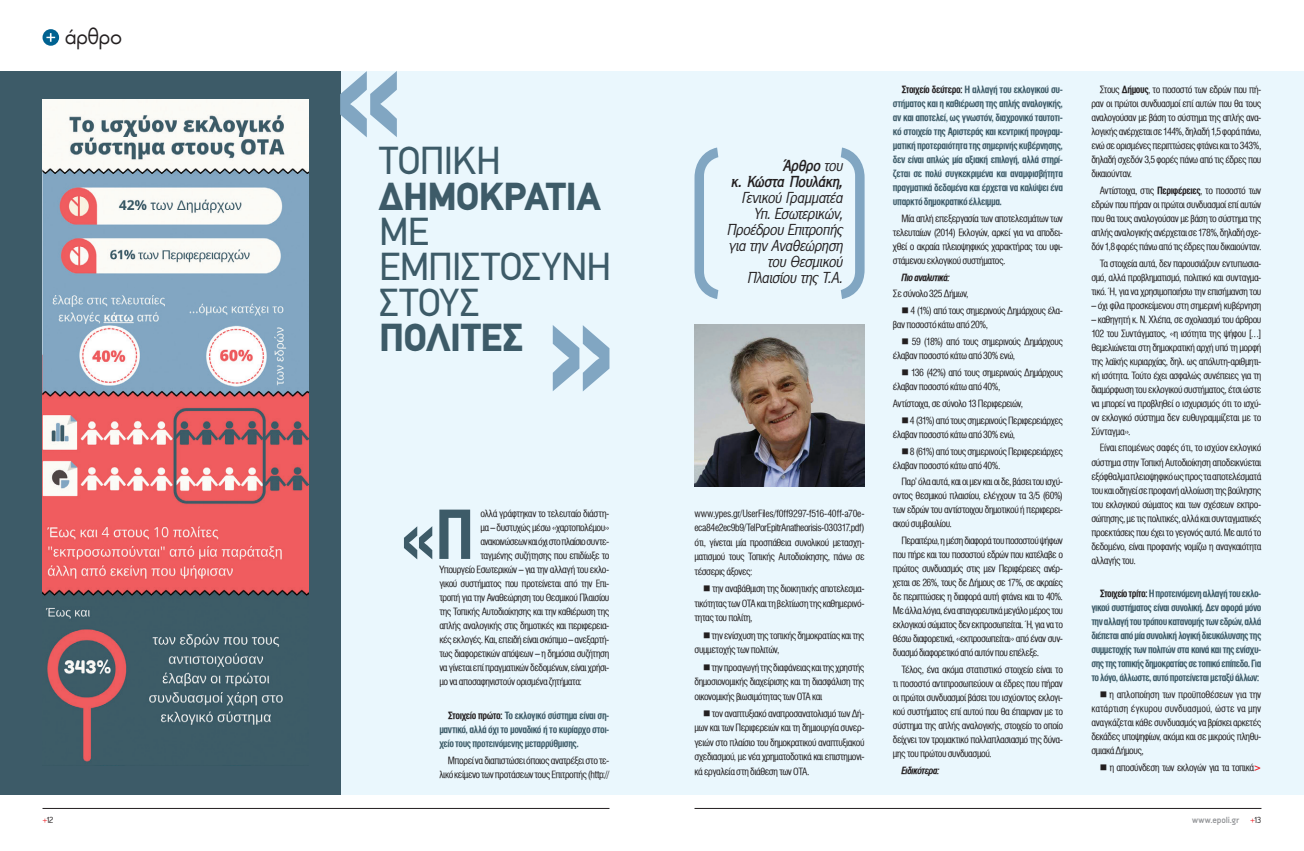
<style>
.page{position:relative;width:1304px;height:851px;background:#fff}
.page>*{position:absolute;margin:0;border:0;box-sizing:border-box;transform-origin:0 0}
.t1{font:67.6px "UB Helvetica Cond Bold";color:#3d5b68}
.t2{font:39.2px/35.4px "PF Din Text";letter-spacing:-.015em;color:#3d5b68}
.t3{font:900 39.2px "PF Din Text";letter-spacing:-.005em;color:#3d5b68}
.t4{font:20px "PF Futura Neu";letter-spacing:-.005em;color:#231f20}
.t5{font:italic 15px/16px "PF Panel";letter-spacing:-.035em;color:#231f20;text-align:right}
.t6{font:italic 700 15px/16px "PF Panel";letter-spacing:-.03em;color:#231f20;text-align:right}
.t7{font:10px/14px "UB Helvetica Cond";letter-spacing:-.045em;color:#231f20;text-align:justify}
.t8{font:10px/14px "UB Helvetica Cond Bold";letter-spacing:-.045em;color:#3d5b68;text-align:justify}
.t9{font:italic 10px "UB Helvetica Cond Bold";letter-spacing:-.055em;color:#231f20}
.t10{font:500 10px "PF Premier Text";letter-spacing:-.01em;color:#939598}
.t11{font:300 10px "PF Premier Text";color:#231f20}
.s1{color:#ee1d23}
.s2{color:#231f20}
.s3{font-weight:400}
.s4{font-family:"UB Helvetica Cond Bold"}
.s5{font-family:"UB Helvetica Cond Bold";color:#ee1d23}
.s6{font-weight:300;color:#ee1d23}
.s7{font-weight:300;color:#231f20}
</style>
<div class="page">
<div style="left:340px;top:71px;width:964px;height:723px;background:#eaf7fd"></div>
<div style="left:0;top:71px;width:340px;height:723px;background:#3d5b68"></div>
<img style="left:43px;top:99px;width:266px;height:663px">
<hr style="left:43px;top:808px;width:566px;height:1px;background:#231f20">
<div style="left:43px;top:29px;width:16px;height:17px;background:#006291;border-radius:50%"></div>
<svg style="left:46px;top:33px;width:9px;height:9px"></svg>
<svg style="left:340px;top:71px;width:57px;height:66px"></svg>
<svg style="left:404px;top:526px;width:28px;height:33px"></svg>
<svg style="left:553px;top:325px;width:56px;height:66px"></svg>
<img style="left:694px;top:325px;width:171px;height:161px">
<svg style="left:694px;top:147px;width:24px;height:152px"></svg>
<svg style="left:841px;top:147px;width:24px;height:152px"></svg>
<hr style="left:694px;top:808px;width:567px;height:1px;background:#231f20">
<h3 class="t4" style="left:65px;top:24px;width:58px">άρθρο</h3>
<p class="t11" style="left:43px;top:815px;width:13px"><span class="s1">+</span>12</p>
<h2 class="t2" style="left:379px;top:143px;width:123px">ΤΟΠΙΚΉ</h2>
<h2 class="t3" style="left:379px;top:172px;width:223px">ΔΗΜΟΚΡΑΤΊΑ</h2>
<h2 class="t2" style="left:379px;top:214px;width:228px">ΜΕ<br>ΕΜΠΙΣΤΟΣΎΝΗ<br>ΣΤΟΥΣ</h2>
<h2 class="t3" style="left:379px;top:314px;width:146px">ΠΟΛΊΤΕΣ</h2>
<h1 class="t1" style="left:435px;top:497px;width:41px">Π</h1>
<p class="t7" style="left:480px;top:506px;width:131px">ολλά γράφτηκαν το τελευταίο διάστη-</p>
<p class="t7" style="left:480px;top:520px;width:130px">μα – δυστυχώς μέσω «χαρτοπολέμου»</p>
<p class="t7" style="left:480px;top:534px;width:131px">ανακοινώσεων καιόχιστο πλαίσιο συντε-</p>
<p class="t7" style="left:480px;top:548px;width:130px">ταγμένης συζήτησης που επιδίωξε το</p>
<p class="t7" style="left:439px;top:562px;width:172px">Υπουργείο Εσωτερικών – για την αλλαγή του εκλο-</p>
<p class="t7" style="left:439px;top:576px;width:172px">γικού συστήματος που προτείνεται από την Επι-</p>
<p class="t7" style="left:439px;top:590px;width:172px">τροπή για την Αναθεώρηση του Θεσμικού Πλαισίου</p>
<p class="t7" style="left:439px;top:604px;width:172px">της Τοπικής Αυτοδιοίκησης και την καθιέρωση της</p>
<p class="t7" style="left:439px;top:618px;width:172px">απλής αναλογικής στις δημοτικές και περιφερεια-</p>
<p class="t7" style="left:439px;top:632px;width:172px">κές εκλογές. Και, επειδή είναι σκόπιμο – ανεξαρτή-</p>
<p class="t7" style="left:439px;top:646px;width:172px">τως διαφορετικών απόψεων – η δημόσια συζήτηση</p>
<p class="t7" style="left:439px;top:660px;width:172px">να γίνεται επί πραγματικών δεδομένων, είναι χρήσι-</p>
<p class="t7" style="left:439px;top:674px;width:144px">μο να αποσαφηνιστούν ορισμένα ζητήματα:</p>
<p class="t8" style="left:439px;top:708px;width:172px;text-indent:9px"><span class="s2">Στοιχείο πρώτο:</span> Το εκλογικό σύστημα είναι ση&shy;μαντικό, αλλά όχι το μοναδικό ή το κυρίαρχο στοι&shy;χείο τους προτεινόμενης μεταρρύθμισης.</p>
<p class="t7" style="left:439px;top:753px;width:172px;text-align:right">Μπορεί να διαπιστώσει όποιος ανατρέξει στο τε&shy;λικό κείμενο των προτάσεων τους Επιτροπής (http://</p>
<h3 class="t6" style="left:731px;top:157px;width:114px">Άρθρο <span class="s3">του<br></span>κ. Κώστα Πουλάκη,</h3>
<h3 class="t5" style="left:727px;top:189px;width:117px">Γενικού Γραμματέα<br>Υπ. Εσωτερικών,<br>Προέδρου Επιτροπής για την Αναθεώρηση του Θεσμικού<br>Πλαισίου της Τ.Α.</h3>
<p class="t7" style="left:694px;top:506px;width:172px;line-height:14.5px">www.ypes.gr/UserFiles/f0ff9297-f516-40ff-a70e&shy;eca84e2ec9b9/TelPorEpitrAnatheorisis-030317.pdf) ότι, γίνεται μία προσπάθεια συνολικού μετασχη&shy;ματισμού τους Τοπικής Αυτοδιοίκησης, πάνω σε τέσσερις άξονες:</p>
<p class="t7" style="left:694px;top:581px;width:172px;line-height:14.5px;text-indent:8px">■ την αναβάθμιση της διοικητικής αποτελεσμα&shy;τικότητας των ΟΤΑ και τη βελτίωση της καθημερινό&shy;τητας του πολίτη,</p>
<p class="t7" style="left:694px;top:628px;width:172px;line-height:14.5px;text-indent:8px">■ την ενίσχυση της τοπικής δημοκρατίας και της συμμετοχής των πολιτών,</p>
<p class="t7" style="left:694px;top:659px;width:172px;line-height:14.5px;text-indent:8px">■ την προαγωγή της διαφάνειας και της χρηστής δημοσιονομικής διαχείρισης και τη διασφάλιση της οικονομικής βιωσιμότητας των ΟΤΑ και</p>
<p class="t7" style="left:694px;top:706px;width:172px;line-height:14.5px;text-indent:8px">■ τον αναπτυξιακό αναπροσανατολισμό των Δή&shy;μων και των Περιφερειών και τη δημιουργία συνερ&shy;γειών στο πλαίσιο του δημοκρατικού αναπτυξιακού σχεδιασμού, με νέα χρηματοδοτικά και επιστημονι&shy;κά εργαλεία στη διάθεση των ΟΤΑ.</p>
<p class="t8" style="left:893px;top:82px;width:172px;text-indent:8px"><span class="s2">Στοιχείο δεύτερο:</span> Η αλλαγή του εκλογικού συ&shy;στήματος και η καθιέρωση της απλής αναλογικής, αν και αποτελεί, ως γνωστόν, διαχρονικό ταυτοτι&shy;κό στοιχείο της Αριστεράς και κεντρική προγραμ&shy;ματική προτεραιότητα της σημερινής κυβέρνησης, δεν είναι απλώς μία αξιακή επιλογή, αλλά στηρί&shy;ζεται σε πολύ συγκεκριμένα και αναμφισβήτητα πραγματικά δεδομένα και έρχεται να καλύψει ένα υπαρκτό δημοκρατικό έλλειμμα.</p>
<p class="t7" style="left:893px;top:211px;width:172px;text-indent:8px">Μία απλή επεξεργασία των αποτελεσμάτων των τελευταίων (2014) Εκλογών, αρκεί για να αποδει&shy;χθεί ο ακραία πλειοψηφικός χαρακτήρας του υφι&shy;στάμενου εκλογικού συστήματος.</p>
<p class="t9" style="left:901px;top:271px;width:50px">Πιο αναλυτικά:</p>
<p class="t7" style="left:893px;top:287px;width:77px">Σε σύνολο 325 Δήμων,</p>
<p class="t7" style="left:893px;top:304px;width:172px;text-indent:8px">■ 4 (1%) από τους σημερινούς Δημάρχους έλα&shy;βαν ποσοστό κάτω από 20%,</p>
<p class="t7" style="left:893px;top:335px;width:172px;text-indent:8px">■ 59 (18%) από τους σημερινούς Δημάρχους έλαβαν ποσοστό κάτω από 30% ενώ,</p>
<p class="t7" style="left:893px;top:365px;width:172px;text-indent:8px">■ 136 (42%) από τους σημερινούς Δημάρχους έλαβαν ποσοστό κάτω από 40%,</p>
<p class="t7" style="left:893px;top:396px;width:132px">Αντίστοιχα, σε σύνολο 13 Περιφερειών,</p>
<p class="t7" style="left:893px;top:413px;width:172px;text-indent:8px">■ 4 (31%) από τους σημερινούς Περιφερειάρχες έλαβαν ποσοστό κάτω από 30% ενώ,</p>
<p class="t7" style="left:893px;top:444px;width:172px;text-indent:8px">■ 8 (61%) από τους σημερινούς Περιφερειάρχες έλαβαν ποσοστό κάτω από 40%.</p>
<p class="t7" style="left:893px;top:475px;width:172px;text-indent:9px">Παρ’ όλα αυτά, και οι μεν και οι δε, βάσει του ισχύ&shy;οντος θεσμικού πλαισίου, ελέγχουν τα 3/5 (60%) των εδρών του αντίστοιχου δημοτικού ή περιφερει&shy;ακού συμβουλίου.</p>
<p class="t7" style="left:893px;top:534px;width:172px;text-indent:8px">Περαιτέρω, η μέση διαφορά του ποσοστού ψήφων που πήρε και του ποσοστού εδρών που κατέλαβε ο πρώτος συνδυασμός στις μεν Περιφέρειες ανέρ&shy;χεται σε 26%, τους δε Δήμους σε 17%, σε ακραίες δε περιπτώσεις η διαφορά αυτή φτάνει και το 40%.<br>Με άλλα λόγια, ένα απαγορευτικά μεγάλο μέρος του εκλογικού σώματος δεν εκπροσωπείται. Ή, για να το θέσω διαφορετικά, «εκπροσωπείται» από έναν συν&shy;δυασμό διαφορετικό από αυτόν που επέλεξε.</p>
<p class="t7" style="left:893px;top:662px;width:172px;text-indent:8px">Τέλος, ένα ακόμα στατιστικό στοιχείο είναι το τι ποσοστό αντιπροσωπεύουν οι έδρες που πήραν οι πρώτοι συνδυασμοί βάσει του ισχύοντος εκλογι&shy;κού συστήματος επί αυτού που θα έπαιρναν με το σύστημα της απλής αναλογικής, στοιχείο το οποίο δείχνει τον τρομακτικό πολλαπλασιασμό της δύνα&shy;μης του πρώτου συνδυασμού.</p>
<p class="t9" style="left:901px;top:764px;width:40px">Ειδικότερα:</p>
<p class="t7" style="left:1091px;top:82px;width:172px;text-indent:9px">Στους <span class="s4">Δήμους</span>, το ποσοστό των εδρών που πή&shy;ραν οι πρώτοι συνδυασμοί επί αυτών που θα τους αναλογούσαν με βάση το σύστημα της απλής ανα&shy;λογικής ανέρχεται σε 144%, δηλαδή 1,5 φορά πάνω, ενώ σε ορισμένες περιπτώσεις φτάνει και το 343%, δηλαδή σχεδόν 3,5 φορές πάνω από τις έδρες που δικαιούνταν.</p>
<p class="t7" style="left:1091px;top:183px;width:172px;text-indent:9px">Αντίστοιχα, στις <span class="s4">Περιφέρειες</span>, το ποσοστό των εδρών που πήραν οι πρώτοι συνδυασμοί επί αυτών που θα τους αναλογούσαν με βάση το σύστημα της απλής αναλογικής ανέρχεται σε 178%, δηλαδή σχε&shy;δόν 1,8 φορές πάνω από τις έδρες που δικαιούνταν.</p>
<p class="t7" style="left:1091px;top:256px;width:172px;text-indent:8px">Τα στοιχεία αυτά, δεν παρουσιάζουν εντυπωσια&shy;σμό, αλλά προβληματισμό, πολιτικό και συνταγμα&shy;τικό. Ή, για να χρησιμοποιήσω την επισήμανση του</p>
<p class="t7" style="left:1091px;top:298px;width:172px">– όχι φίλα προσκείμενου στη σημερινή κυβέρνηση</p>
<p class="t7" style="left:1091px;top:312px;width:172px">– καθηγητή κ. Ν. Χλέπα, σε σχολιασμό του άρθρου 102 του Συντάγματος, «η ισότητα της ψήφου […] θεμελιώνεται στη δημοκρατική αρχή υπό τη μορφή της λαϊκής κυριαρχίας, δηλ. ως απόλυτη-αριθμητι&shy;κή ισότητα. Τούτο έχει ασφαλώς συνέπειες για τη διαμόρφωση του εκλογικού συστήματος, έτσι ώστε να μπορεί να προβληθεί ο ισχυρισμός ότι το ισχύ&shy;ον εκλογικό σύστημα δεν ευθυγραμμίζεται με το Σύνταγμα».</p>
<p class="t7" style="left:1091px;top:441px;width:172px;text-indent:8px">Είναι επομένως σαφές ότι, το ισχύον εκλογικό σύστημα στην Τοπική Αυτοδιοίκηση αποδεικνύεται εξόφθαλμα πλειοψηφικό ως προς τα αποτελέσματά του και οδηγεί σε προφανή αλλοίωση της βούλησης του εκλογικού σώματος και των σχέσεων εκπρο&shy;σώπησης, με τις πολιτικές, αλλά και συνταγματικές προεκτάσεις που έχει το γεγονός αυτό. Με αυτό το δεδομένο, είναι προφανής νομίζω η αναγκαιότητα αλλαγής του.</p>
<p class="t8" style="left:1091px;top:586px;width:172px;text-indent:9px"><span class="s2">Στοιχείο τρίτο:</span> Η προτεινόμενη αλλαγή του εκλο&shy;γικού συστήματος είναι συνολική. Δεν αφορά μόνο την αλλαγή του τρόπου κατανομής των εδρών, αλλά διέπεται από μία συνολική λογική διευκόλυνσης της συμμετοχής των πολιτών στα κοινά και της ενίσχυ&shy;σης της τοπικής δημοκρατίας σε τοπικό επίπεδο. Για το λόγο, άλλωστε, αυτό προτείνεται μεταξύ άλλων:</p>
<p class="t7" style="left:1091px;top:687px;width:172px;text-indent:8px">■ η απλοποίηση των προϋποθέσεων για την κατάρτιση έγκυρου συνδυασμού, ώστε να μην αναγκάζεται κάθε συνδυασμός να βρίσκει αρκετές δεκάδες υποψηφίων, ακόμα και σε μικρούς πληθυ&shy;σμιακά Δήμους,</p>
<p class="t7" style="left:1100px;top:760px;width:163px">■ η αποσύνδεση των εκλογών για τα τοπικά<span class="s5">&gt;</span></p>
<p class="t10" style="left:1192px;top:815px;width:71px">www.epoli.gr <span class="s6">+</span><span class="s7">13</span></p>
</div>
